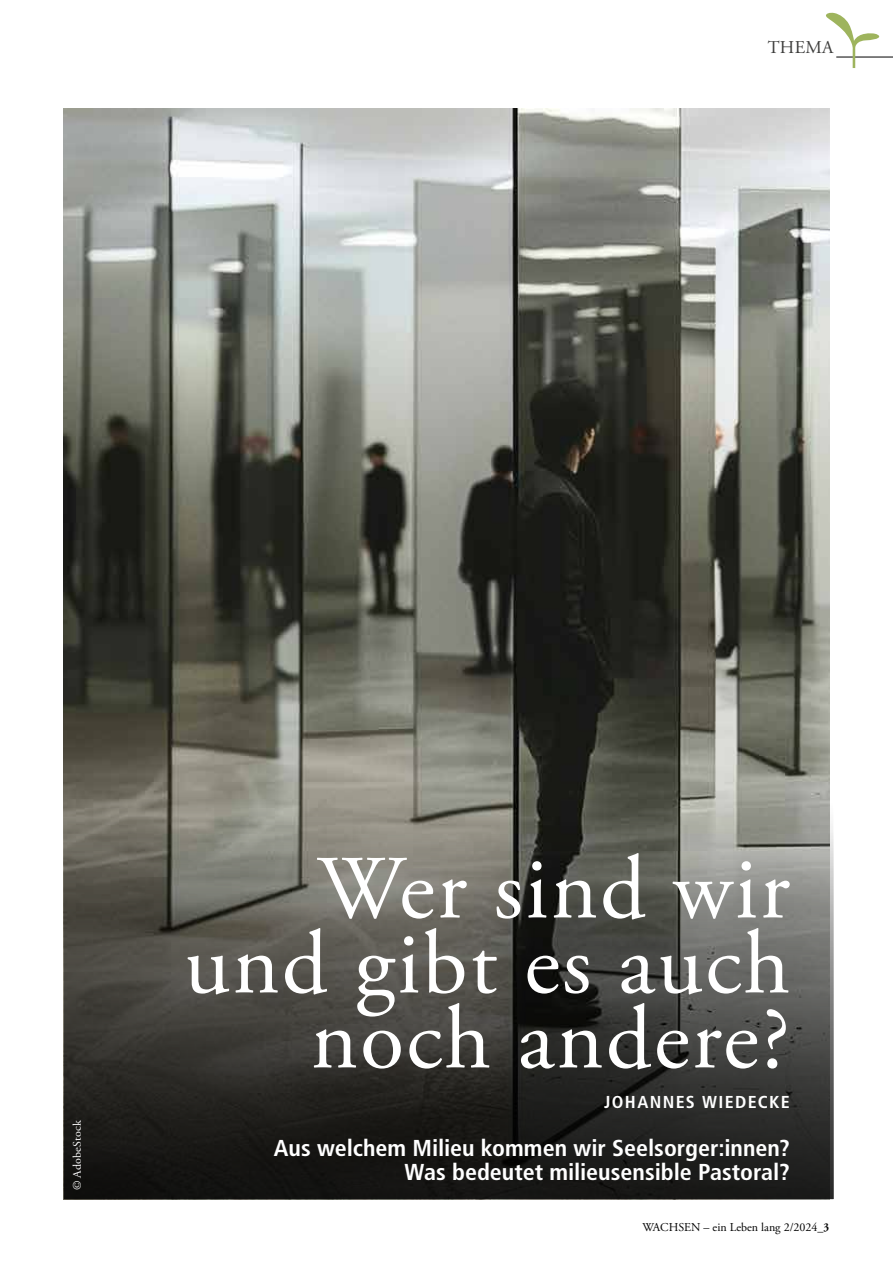
<style>
.page{position:relative;width:893px;height:1263px;background:#fff}
.page>*{position:absolute;margin:0;border:0;box-sizing:border-box;transform-origin:0 0}
.t1{font:90px/75px "Adobe Garamond Pro";letter-spacing:.025em;color:#fff;text-align:right}
.t2{font:700 condensed 23.1px/24px "Frutiger LT Std";color:#fff;text-align:right;scale:1.04 1}
.t3{font:18px "Adobe Garamond Pro";letter-spacing:.015em;color:#3c3c3b}
.t4{font:700 condensed 17.25px "Frutiger LT Std";letter-spacing:.075em;color:#fff;scale:1.04 1}
.t5{font:12px "Adobe Garamond Pro";color:#000}
.t6{font:11.55px "Adobe Garamond Pro";letter-spacing:.01em;color:#fff;scale:1.04 1}
.s1{font-weight:700}
</style>
<div class="page">
<img style="left:64px;top:108px;width:765px;height:604px">
<svg style="left:67px;top:715px;width:763px;height:46px;background:#67665b"></svg>
<hr style="left:836px;top:57px;width:57px;height:1px;background:#000">
<svg style="left:826px;top:12px;width:53px;height:56px"></svg>
<svg style="left:64px;top:761px;width:769px;height:438px;background:#4e4d48"></svg>
<p class="t3" style="left:768px;top:37px;width:67px">THEMA</p>
<p class="t6" style="left:70px;top:1190px;width:69px;rotate:-90deg">© AdobeStock</p>
<h1 class="t1" style="left:184px;top:854px;width:607px">Wer sind wir und gibt es auch noch andere?</h1>
<p class="t4" style="left:604px;top:1092px;width:180px">JOHANNES WIEDECKE</p>
<p class="t2" style="left:274px;top:1136px;width:498px">Aus welchem Milieu kommen wir Seelsorger:innen?<br>Was bedeutet milieusensible Pastoral?</p>
<p class="t5" style="left:642px;top:1219px;width:188px">WACHSEN – ein Leben lang 2/2024_<span class="s1">3</span></p>
</div>
